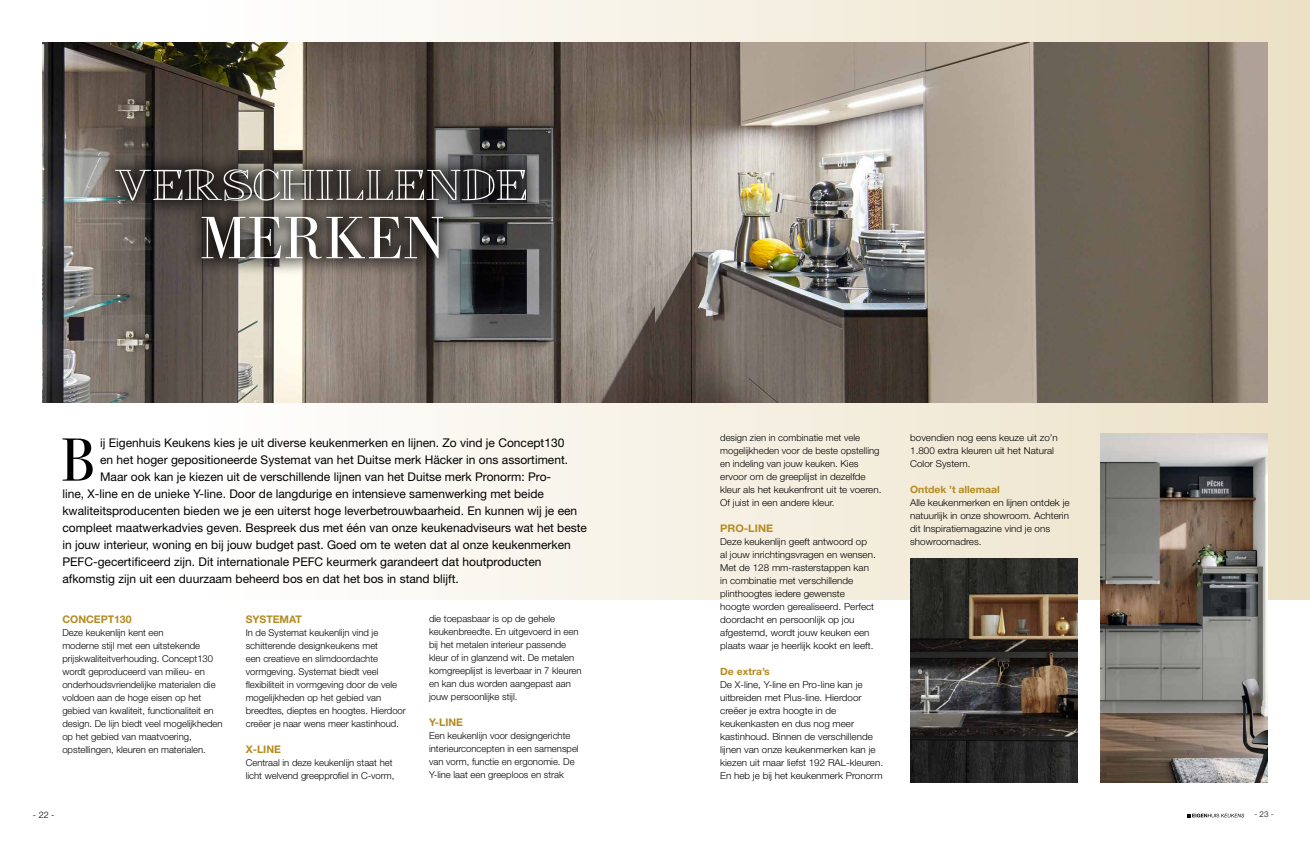
<style>
.page{position:relative;width:1310px;height:842px;background:#fff}
.page>*{position:absolute;margin:0;border:0;box-sizing:border-box;transform-origin:0 0}
.t1{font:300 62px "Bodoni URW";color:#fff}
.t2{font:60.9px "Bodoni Svty Two ITCTT";color:#000}
.t3{font:12px "Helvetica Neue LT Std";color:#000}
.t4{font:700 10.5px "Helvetica Neue LT Std";color:#b58b20}
.t5{font:700 10.5px "Helvetica Neue LT Std";color:#b58b20;scale:1.04 1}
.t6{font:700 10px "Helvetica Neue LT Std";color:#b58b20;scale:1.04 1}
.t7{font:300 9.5px/13px "Helvetica Neue LT Std";color:#000}
.t8{font:300 9.5px/13px "Helvetica Neue LT Std";color:#000;scale:1.04 1}
.t9{font:300 9px "Helvetica Neue LT Std";color:#000}
.t10{font:300 8px "Helvetica Neue LT Std";color:#000}
</style>
<div class="page">
<div style="left:200px;top:0;width:1110px;height:600px;background:linear-gradient(to right,#fefefd,#eadfc4)"></div>
<img style="left:43px;top:43px;width:1224px;height:360px">
<img style="left:1100px;top:434px;width:167px;height:348px">
<img style="left:910px;top:558px;width:167px;height:224px">
<div style="left:97px;top:151px;width:447px;height:68px;background:#000;opacity:.75"></div>
<svg style="left:115px;top:169px;width:411px;height:32px;background:#565452"></svg>
<div style="left:184px;top:198px;width:277px;height:79px;background:#000;opacity:.75"></div>
<svg style="left:1184px;top:811px;width:63px;height:9px"></svg>
<svg style="left:1187px;top:814px;width:57px;height:3px"></svg>
<div style="left:1245px;top:811px;width:38px;height:9px;background:#fff"></div>
<h1 class="t1" style="left:200px;top:201px;width:247px">MERKEN</h1>
<h2 class="t2" style="left:61px;top:410px;width:36px">B</h2>
<p class="t3" style="left:100px;top:435px;width:466px">ij Eigenhuis Keukens kies je uit diverse keukenmerken en lijnen. Zo vind je Concept130</p>
<p class="t3" style="left:100px;top:452px;width:469px">en het hoger gepositioneerde Systemat van het Duitse merk Häcker in ons assortiment.</p>
<p class="t3" style="left:100px;top:469px;width:452px">Maar ook kan je kiezen uit de verschillende lijnen van het Duitse merk Pronorm: Pro-</p>
<p class="t3" style="left:62px;top:486px;width:483px">line, X-line en de unieke Y-line. Door de langdurige en intensieve samenwerking met beide</p>
<p class="t3" style="left:62px;top:503px;width:516px">kwaliteitsproducenten bieden we je een uiterst hoge leverbetrouwbaarheid. En kunnen wij je een</p>
<p class="t3" style="left:62px;top:520px;width:526px">compleet maatwerkadvies geven. Bespreek dus met één van onze keukenadviseurs wat het beste</p>
<p class="t3" style="left:62px;top:537px;width:510px">in jouw interieur, woning en bij jouw budget past. Goed om te weten dat al onze keukenmerken</p>
<p class="t3" style="left:62px;top:554px;width:480px">PEFC-gecertificeerd zijn. Dit internationale PEFC keurmerk garandeert dat houtproducten</p>
<p class="t3" style="left:62px;top:571px;width:398px">afkomstig zijn uit een duurzaam beheerd bos en dat het bos in stand blijft.</p>
<p class="t4" style="left:62px;top:612px;width:71px">CONCEPT130</p>
<p class="t7" style="left:62px;top:626px;width:162px">Deze keukenlijn kent een<br>moderne stijl met een uitstekende prijskwaliteitverhouding. Concept130 wordt geproduceerd van milieu- en onderhoudsvriendelijke materialen die voldoen aan de hoge eisen op het gebied van kwaliteit, functionaliteit en design. De lijn biedt veel mogelijkheden op het gebied van maatvoering, opstellingen, kleuren en materialen.</p>
<p class="t4" style="left:246px;top:612px;width:58px">SYSTEMAT</p>
<p class="t7" style="left:246px;top:626px;width:162px">In de Systemat keukenlijn vind je schitterende designkeukens met<br>een creatieve en slimdoordachte vormgeving. Systemat biedt veel flexibiliteit in vormgeving door de vele mogelijkheden op het gebied van breedtes, dieptes en hoogtes. Hierdoor creëer je naar wens meer kastinhoud.</p>
<p class="t4" style="left:246px;top:742px;width:37px">X-LINE</p>
<p class="t7" style="left:246px;top:756px;width:150px">Centraal in deze keukenlijn staat het licht welvend greepprofiel in C-vorm,</p>
<p class="t7" style="left:429px;top:612px;width:154px">die toepasbaar is op de gehele keukenbreedte. En uitgevoerd in een bij het metalen interieur passende kleur of in glanzend wit. De metalen komgreeplijst is leverbaar in 7 kleuren en kan dus worden aangepast aan jouw persoonlijke stijl.</p>
<p class="t4" style="left:429px;top:716px;width:36px">Y-LINE</p>
<p class="t7" style="left:429px;top:729px;width:151px">Een keukenlijn voor designgerichte interieurconcepten in een samenspel van vorm, functie en ergonomie. De Y-line laat een greeploos en strak</p>
<p class="t7" style="left:720px;top:430px;width:163px">design zien in combinatie met vele mogelijkheden voor de beste opstelling en indeling van jouw keuken. Kies ervoor om de greeplijst in dezelfde kleur als het keukenfront uit te voeren.<br>Of juist in een andere kleur.</p>
<p class="t5" style="left:720px;top:521px;width:52px">PRO-LINE</p>
<p class="t8" style="left:720px;top:534px;width:151px">Deze keukenlijn geeft antwoord op al jouw inrichtingsvragen en wensen.<br>Met de 128 mm-rasterstappen kan in combinatie met verschillende plinthoogtes iedere gewenste hoogte worden gerealiseerd. Perfect doordacht en persoonlijk op jou afgestemd, wordt jouw keuken een plaats waar je heerlijk kookt en leeft.</p>
<p class="t6" style="left:720px;top:665px;width:49px">De extra’s</p>
<p class="t8" style="left:720px;top:677px;width:158px">De X-line, Y-line en Pro-line kan je uitbreiden met Plus-line. Hierdoor creëer je extra hoogte in de keukenkasten en dus nog meer kastinhoud. Binnen de verschillende lijnen van onze keukenmerken kan je kiezen uit maar liefst 192 RAL-kleuren.<br>En heb je bij het keukenmerk Pronorm</p>
<p class="t8" style="left:910px;top:430px;width:144px">bovendien nog eens keuze uit zo’n<br>1.800 extra kleuren uit het Natural<br>Color System.</p>
<p class="t6" style="left:910px;top:483px;width:88px">Ontdek ’t allemaal</p>
<p class="t8" style="left:910px;top:495px;width:155px">Alle keukenmerken en lijnen ontdek je natuurlijk in onze showroom. Achterin dit Inspiratiemagazine vind je ons showroomadres.</p>
<p class="t9" style="left:33px;top:809px;width:23px">- 22 -</p>
<p class="t10" style="left:1254px;top:810px;width:21px">- 23 -</p>
</div>
